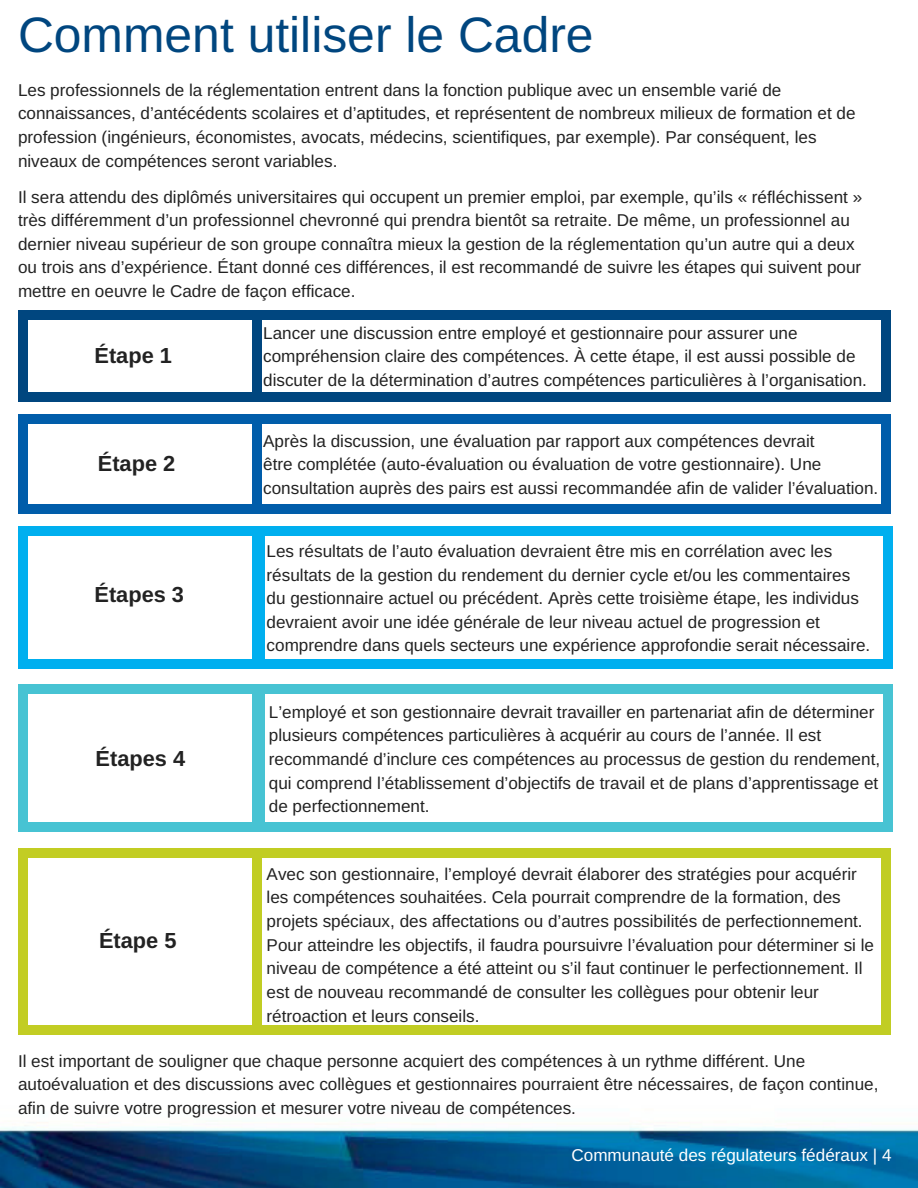
<style>
.page{position:relative;width:918px;height:1188px;background:#fff}
.page>*{position:absolute;margin:0;border:0;box-sizing:border-box;transform-origin:0 0}
.t1{font:49.8px "Arimo";color:#00467f}
.t2{font:700 21.75px "Arimo";color:#222}
.t3{font:17.1px/23.7px "Arimo";color:#222}
.t4{font:17.1px "Arimo";color:#fff}
</style>
<div class="page">
<img style="left:0;top:310px;width:918px;height:878px">
<div style="left:252px;top:393px;width:10px;height:9px;background:#00467f"></div>
<div style="left:19px;top:319px;width:9px;height:74px;background:#00467f"></div>
<div style="left:19px;top:393px;width:9px;height:9px;background:#00467f"></div>
<div style="left:252px;top:319px;width:10px;height:74px;background:#00467f"></div>
<div style="left:28px;top:393px;width:224px;height:9px;background:#00467f"></div>
<div style="left:252px;top:310px;width:10px;height:10px;background:#00467f"></div>
<div style="left:19px;top:310px;width:9px;height:10px;background:#00467f"></div>
<div style="left:28px;top:310px;width:224px;height:10px;background:#00467f"></div>
<div style="left:252px;top:504px;width:10px;height:10px;background:#005daa"></div>
<div style="left:19px;top:424px;width:9px;height:80px;background:#005daa"></div>
<div style="left:19px;top:504px;width:9px;height:10px;background:#005daa"></div>
<div style="left:252px;top:424px;width:10px;height:80px;background:#005daa"></div>
<div style="left:28px;top:504px;width:224px;height:10px;background:#005daa"></div>
<div style="left:252px;top:415px;width:10px;height:9px;background:#005daa"></div>
<div style="left:19px;top:415px;width:9px;height:9px;background:#005daa"></div>
<div style="left:28px;top:415px;width:224px;height:9px;background:#005daa"></div>
<div style="left:252px;top:659px;width:10px;height:10px;background:#00afef"></div>
<div style="left:19px;top:535px;width:9px;height:125px;background:#00afef"></div>
<div style="left:19px;top:659px;width:9px;height:10px;background:#00afef"></div>
<div style="left:252px;top:535px;width:10px;height:125px;background:#00afef"></div>
<div style="left:28px;top:659px;width:224px;height:10px;background:#00afef"></div>
<div style="left:252px;top:526px;width:10px;height:10px;background:#00afef"></div>
<div style="left:19px;top:526px;width:9px;height:10px;background:#00afef"></div>
<div style="left:28px;top:526px;width:224px;height:10px;background:#00afef"></div>
<div style="left:252px;top:822px;width:10px;height:10px;background:#47c3d3"></div>
<div style="left:19px;top:694px;width:9px;height:129px;background:#47c3d3"></div>
<div style="left:19px;top:822px;width:9px;height:10px;background:#47c3d3"></div>
<div style="left:252px;top:694px;width:10px;height:129px;background:#47c3d3"></div>
<div style="left:28px;top:822px;width:224px;height:10px;background:#47c3d3"></div>
<div style="left:252px;top:685px;width:10px;height:9px;background:#47c3d3"></div>
<div style="left:19px;top:685px;width:9px;height:9px;background:#47c3d3"></div>
<div style="left:28px;top:685px;width:224px;height:9px;background:#47c3d3"></div>
<div style="left:252px;top:1025px;width:10px;height:9px;background:#c2cd23"></div>
<div style="left:19px;top:857px;width:9px;height:168px;background:#c2cd23"></div>
<div style="left:19px;top:1025px;width:9px;height:9px;background:#c2cd23"></div>
<div style="left:252px;top:857px;width:10px;height:168px;background:#c2cd23"></div>
<div style="left:28px;top:1025px;width:224px;height:9px;background:#c2cd23"></div>
<div style="left:252px;top:848px;width:10px;height:9px;background:#c2cd23"></div>
<div style="left:19px;top:848px;width:9px;height:9px;background:#c2cd23"></div>
<div style="left:28px;top:848px;width:224px;height:9px;background:#c2cd23"></div>
<div style="left:881px;top:393px;width:9px;height:9px;background:#00467f"></div>
<div style="left:881px;top:319px;width:9px;height:74px;background:#00467f"></div>
<div style="left:262px;top:393px;width:619px;height:9px;background:#00467f"></div>
<div style="left:881px;top:310px;width:9px;height:10px;background:#00467f"></div>
<div style="left:262px;top:310px;width:619px;height:10px;background:#00467f"></div>
<div style="left:881px;top:504px;width:9px;height:10px;background:#005daa"></div>
<div style="left:881px;top:424px;width:9px;height:80px;background:#005daa"></div>
<div style="left:262px;top:504px;width:619px;height:10px;background:#005daa"></div>
<div style="left:881px;top:415px;width:9px;height:9px;background:#005daa"></div>
<div style="left:262px;top:415px;width:619px;height:9px;background:#005daa"></div>
<div style="left:883px;top:659px;width:10px;height:10px;background:#00afef"></div>
<div style="left:255px;top:535px;width:10px;height:125px;background:#00afef"></div>
<div style="left:255px;top:659px;width:10px;height:10px;background:#00afef"></div>
<div style="left:883px;top:535px;width:10px;height:125px;background:#00afef"></div>
<div style="left:264px;top:659px;width:620px;height:10px;background:#00afef"></div>
<div style="left:883px;top:526px;width:10px;height:10px;background:#00afef"></div>
<div style="left:255px;top:526px;width:10px;height:10px;background:#00afef"></div>
<div style="left:264px;top:526px;width:620px;height:10px;background:#00afef"></div>
<div style="left:883px;top:822px;width:10px;height:10px;background:#47c3d3"></div>
<div style="left:255px;top:694px;width:10px;height:129px;background:#47c3d3"></div>
<div style="left:255px;top:822px;width:10px;height:10px;background:#47c3d3"></div>
<div style="left:883px;top:694px;width:10px;height:129px;background:#47c3d3"></div>
<div style="left:264px;top:822px;width:620px;height:10px;background:#47c3d3"></div>
<div style="left:883px;top:685px;width:10px;height:9px;background:#47c3d3"></div>
<div style="left:255px;top:685px;width:10px;height:9px;background:#47c3d3"></div>
<div style="left:264px;top:685px;width:620px;height:9px;background:#47c3d3"></div>
<div style="left:881px;top:1025px;width:9px;height:9px;background:#c1cd23"></div>
<div style="left:881px;top:857px;width:9px;height:168px;background:#c1cd23"></div>
<div style="left:262px;top:1025px;width:619px;height:9px;background:#c1cd23"></div>
<div style="left:881px;top:848px;width:9px;height:9px;background:#c1cd23"></div>
<div style="left:262px;top:848px;width:619px;height:9px;background:#c1cd23"></div>
<h1 class="t1" style="left:18px;top:7px;width:577px">Comment utiliser le Cadre</h1>
<p class="t3" style="left:18px;top:78px;width:839px">Les professionnels de la réglementation entrent dans la fonction publique avec un ensemble varié de connaissances, d’antécédents scolaires et d’aptitudes, et représentent de nombreux milieux de formation et de profession (ingénieurs, économistes, avocats, médecins, scientifiques, par exemple). Par conséquent, les niveaux de compétences seront variables.</p>
<p class="t3" style="left:18px;top:185px;width:846px">Il sera attendu des diplômés universitaires qui occupent un premier emploi, par exemple, qu’ils « réfléchissent » très différemment d’un professionnel chevronné qui prendra bientôt sa retraite. De même, un professionnel au dernier niveau supérieur de son groupe connaîtra mieux la gestion de la réglementation qu’un autre qui a deux ou trois ans d’expérience. Étant donné ces différences, il est recommandé de suivre les étapes qui suivent pour mettre en oeuvre le Cadre de façon efficace.</p>
<p class="t2" style="left:94px;top:344px;width:79px">Étape 1</p>
<p class="t2" style="left:98px;top:452px;width:79px">Étape 2</p>
<p class="t2" style="left:94px;top:582px;width:91px">Étapes 3</p>
<p class="t2" style="left:96px;top:746px;width:91px">Étapes 4</p>
<p class="t2" style="left:99px;top:929px;width:79px">Étape 5</p>
<p class="t3" style="left:263px;top:321px;width:605px">Lancer une discussion entre employé et gestionnaire pour assurer une compréhension claire des compétences. À cette étape, il est aussi possible de discuter de la détermination d’autres compétences particulières à l’organisation.</p>
<p class="t3" style="left:263px;top:429px;width:617px">Après la discussion, une évaluation par rapport aux compétences devrait<br>être complétée (auto-évaluation ou évaluation de votre gestionnaire). Une consultation auprès des pairs est aussi recommandée afin de valider l’évaluation.</p>
<p class="t3" style="left:267px;top:539px;width:605px">Les résultats de l’auto évaluation devraient être mis en corrélation avec les résultats de la gestion du rendement du dernier cycle et/ou les commentaires du gestionnaire actuel ou précédent. Après cette troisième étape, les individus devraient avoir une idée générale de leur niveau actuel de progression et comprendre dans quels secteurs une expérience approfondie serait nécessaire.</p>
<p class="t3" style="left:269px;top:700px;width:613px">L’employé et son gestionnaire devrait travailler en partenariat afin de déterminer plusieurs compétences particulières à acquérir au cours de l’année. Il est recommandé d’inclure ces compétences au processus de gestion du rendement, qui comprend l’établissement d’objectifs de travail et de plans d’apprentissage et de perfectionnement.</p>
<p class="t3" style="left:267px;top:862px;width:609px">Avec son gestionnaire, l’employé devrait élaborer des stratégies pour acquérir les compétences souhaitées. Cela pourrait comprendre de la formation, des projets spéciaux, des affectations ou d’autres possibilités de perfectionnement.<br>Pour atteindre les objectifs, il faudra poursuivre l’évaluation pour déterminer si le niveau de compétence a été atteint ou s’il faut continuer le perfectionnement. Il est de nouveau recommandé de consulter les collègues pour obtenir leur rétroaction et leurs conseils.</p>
<p class="t3" style="left:18px;top:1049px;width:862px">Il est important de souligner que chaque personne acquiert des compétences à un rythme différent. Une autoévaluation et des discussions avec collègues et gestionnaires pourraient être nécessaires, de façon continue, afin de suivre votre progression et mesurer votre niveau de compétences.</p>
<p class="t4" style="left:572px;top:1146px;width:322px">Communauté des régulateurs fédéraux | 4</p>
</div>
